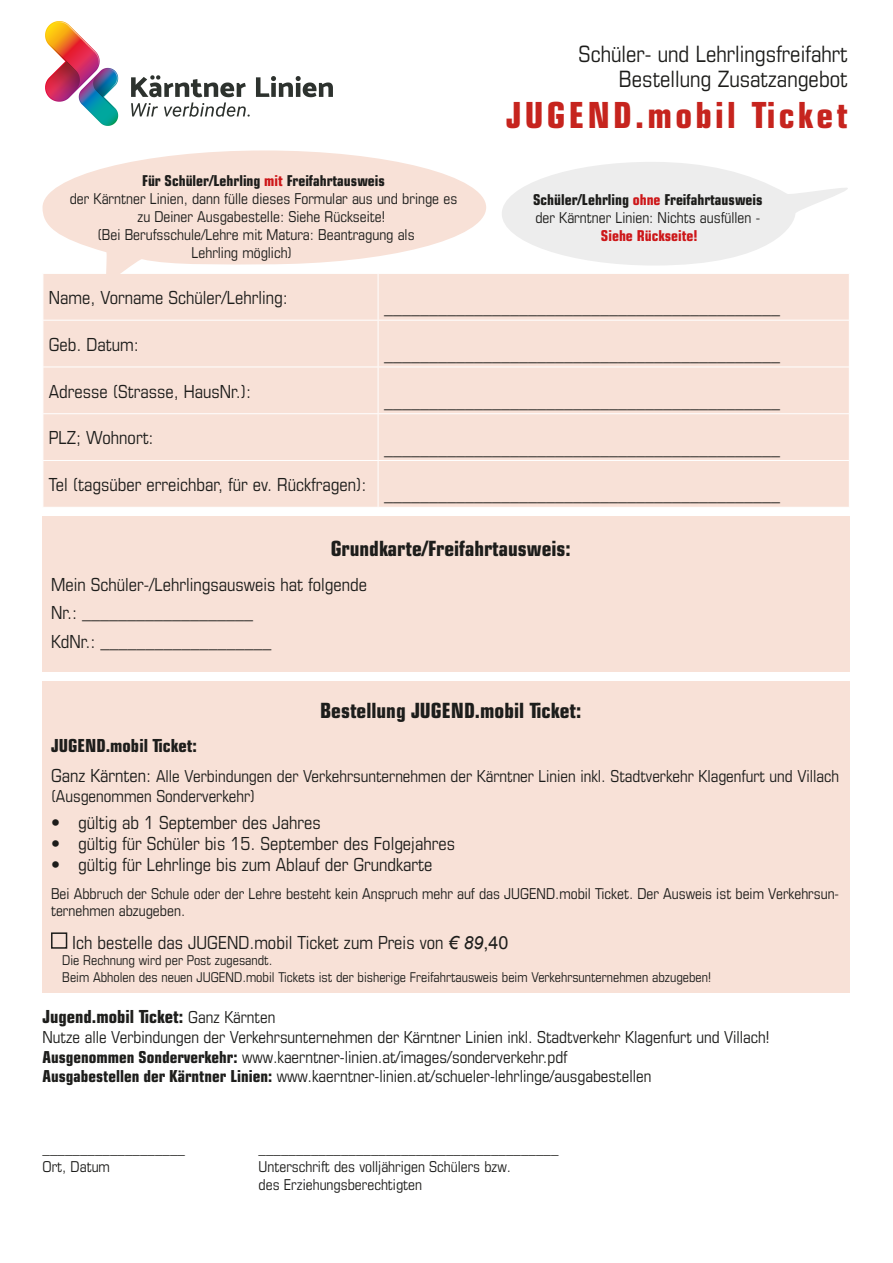
<style>
.page{position:relative;width:893px;height:1263px;background:#fff}
.page>*{position:absolute;margin:0;border:0;box-sizing:border-box;transform-origin:0 0}
.t1{font:700 condensed 36px "Eurostile";letter-spacing:.09em;color:#c6241e}
.t2{font:condensed 22.5px/25.5px "Eurostile";color:#1d1d1b;text-align:right}
.t3{font:700 condensed 21px "Eurostile";color:#1d1d1b}
.t4{font:condensed 18px/28.5px "Eurostile";color:#1d1d1b}
.t5{font:700 condensed 18px "Eurostile";color:#1d1d1b}
.t6{font:condensed 16.5px/19.8px "Eurostile";color:#1d1d1b}
.t7{font:condensed 15px/18px "Eurostile";color:#1d1d1b}
.t8{font:700 condensed 15px "Eurostile";color:#1d1d1b}
.t9{font:700 condensed 15px "Eurostile";color:#cd1719}
.t10{font:condensed 13.5px/16.5px "Eurostile";color:#1d1d1b}
.s1{color:#cd1719}
.s2{font-weight:700}
.s3{font-weight:700;color:#cd1719}
.s4{font-size:18px}
.s5{font-family:"Arial";font-style:italic;font-stretch:normal}
.s6{font-family:"Arial";font-stretch:normal}
.s7{font-weight:400;font-size:16.5px}
</style>
<div class="page">
<div style="left:43px;top:517px;width:807px;height:155px;background:#f8e1d7"></div>
<div style="left:44px;top:274px;width:805px;height:233px;background:#f8e1d7"></div>
<hr style="left:378px;top:274px;width:1px;height:46px;background:#fff">
<hr style="left:43px;top:320px;width:335px;height:1px;background:#fff">
<hr style="left:378px;top:320px;width:471px;height:1px;background:#fff">
<hr style="left:378px;top:321px;width:1px;height:46px;background:#fff">
<hr style="left:43px;top:367px;width:335px;height:1px;background:#fff">
<hr style="left:378px;top:367px;width:471px;height:1px;background:#fff">
<hr style="left:378px;top:367px;width:1px;height:46px;background:#fff">
<hr style="left:43px;top:413px;width:335px;height:1px;background:#fff">
<hr style="left:378px;top:413px;width:471px;height:1px;background:#fff">
<hr style="left:378px;top:414px;width:1px;height:46px;background:#fff">
<hr style="left:43px;top:460px;width:335px;height:1px;background:#fff">
<hr style="left:378px;top:460px;width:472px;height:1px;background:#fff">
<hr style="left:378px;top:461px;width:1px;height:46px;background:#fff">
<div style="left:43px;top:681px;width:807px;height:311px;background:#f8e1d7"></div>
<div style="left:51px;top:932px;width:16px;height:17px;border:2px solid #1d1d1b"></div>
<svg style="left:43px;top:150px;width:443px;height:133px;fill:#f8e1d7"></svg>
<svg style="left:502px;top:162px;width:346px;height:103px"></svg>
<img style="left:45px;top:21px;width:288px;height:105px">
<p class="t2" style="left:579px;top:41px;width:271px">Schüler- und Lehrlingsfreifahrt<br>Bestellung Zusatzangebot</p>
<p class="t8" style="left:142px;top:172px;width:244px">Für Schüler/Lehrling <span class="s1">mit</span> Freifahrtausweis</p>
<p class="t7" style="left:70px;top:189px;width:389px">der Kärntner Linien, dann fülle dieses Formular aus und bringe es</p>
<p class="t7" style="left:138px;top:207px;width:249px">zu Deiner Ausgabestelle: Siehe Rückseite!</p>
<p class="t7" style="left:97px;top:225px;width:319px">(Bei Berufsschule/Lehre mit Matura: Beantragung als</p>
<p class="t7" style="left:191px;top:243px;width:102px">Lehrling möglich)</p>
<p class="t4" style="left:49px;top:283px;width:240px">Name, Vorname Schüler/Lehrling:</p>
<h1 class="t1" style="left:506px;top:93px;width:343px">JUGEND.mobil Ticket</h1>
<p class="t7" style="left:533px;top:191px;width:231px"><span class="s2">Schüler/Lehrling</span> <span class="s3">ohne</span> <span class="s2">Freifahrtausweis </span>der Kärntner Linien: Nichts ausfüllen -</p>
<p class="t9" style="left:601px;top:227px;width:98px">Siehe Rückseite!</p>
<p class="t4" style="left:49px;top:330px;width:91px">Geb. Datum:</p>
<p class="t4" style="left:49px;top:376px;width:204px">Adresse (Strasse, HausNr.):</p>
<p class="t4" style="left:49px;top:423px;width:106px">PLZ; Wohnort:</p>
<p class="t4" style="left:49px;top:470px;width:319px">Tel (tagsüber erreichbar, für ev. Rückfragen):</p>
<p class="t4" style="left:384px;top:293px;width:397px">____________________________________________</p>
<p class="t4" style="left:384px;top:340px;width:397px">____________________________________________</p>
<p class="t4" style="left:384px;top:387px;width:397px">____________________________________________</p>
<p class="t4" style="left:384px;top:434px;width:397px">____________________________________________</p>
<p class="t4" style="left:384px;top:480px;width:397px">____________________________________________</p>
<p class="t3" style="left:331px;top:536px;width:242px">Grundkarte/Freifahrtausweis:</p>
<p class="t4" style="left:51px;top:570px;width:317px">Mein Schüler-/Lehrlingsausweis hat folgende<br>Nr.: ___________________<br>KdNr.: ___________________</p>
<p class="t3" style="left:320px;top:697px;width:263px">Bestellung JUGEND.mobil Ticket:</p>
<p class="t5" style="left:51px;top:735px;width:148px">JUGEND.mobil Ticket:</p>
<p class="t6" style="left:51px;top:766px;width:789px"><span class="s4">Ganz Kärnten:</span> Alle Verbindungen der Verkehrsunternehmen der Kärntner Linien inkl. Stadtverkehr Klagenfurt und Villach (Ausgenommen Sonderverkehr)</p>
<p class="t4" style="left:51px;top:808px;width:271px">• gültig ab 1 September des Jahres</p>
<p class="t4" style="left:51px;top:829px;width:405px">• gültig für Schüler bis 15. September des Folgejahres</p>
<p class="t4" style="left:51px;top:850px;width:383px">• gültig für Lehrlinge bis zum Ablauf der Grundkarte</p>
<p class="t7" style="left:51px;top:885px;width:789px;line-height:16.5px">Bei Abbruch der Schule oder der Lehre besteht kein Anspruch mehr auf das JUGEND.mobil Ticket. Der Ausweis ist beim Verkehrsun&shy;ternehmen abzugeben.</p>
<p class="t4" style="left:72px;top:928px;width:438px">Ich bestelle das JUGEND.mobil Ticket zum Preis von <span class="s5">€ 89</span><span class="s6">,40</span></p>
<p class="t10" style="left:62px;top:952px;width:650px">Die Rechnung wird per Post zugesandt.<br>Beim Abholen des neuen JUGEND.mobil Tickets ist der bisherige Freifahrtausweis beim Verkehrsunternehmen abzugeben!</p>
<p class="t5" style="left:43px;top:1005px;width:234px">Jugend.mobil Ticket: <span class="s7">Ganz Kärnten</span></p>
<p class="t6" style="left:43px;top:1027px;width:728px">Nutze alle Verbindungen der Verkehrsunternehmen der Kärntner Linien inkl. Stadtverkehr Klagenfurt und Villach!<br><span class="s2">Ausgenommen Sonderverkehr:</span> www.kaerntner-linien.at/images/sonderverkehr.pdf<br><span class="s2">Ausgabestellen der Kärntner Linien:</span> www.kaerntner-linien.at/schueler-lehrlinge/ausgabestellen</p>
<p class="t7" style="left:43px;top:1140px;width:144px">___________________</p>
<p class="t7" style="left:259px;top:1140px;width:301px">________________________________________</p>
<p class="t7" style="left:43px;top:1158px;width:69px">Ort, Datum</p>
<p class="t7" style="left:259px;top:1158px;width:254px">Unterschrift des volljährigen Schülers bzw. des Erziehungsberechtigten</p>
</div>
